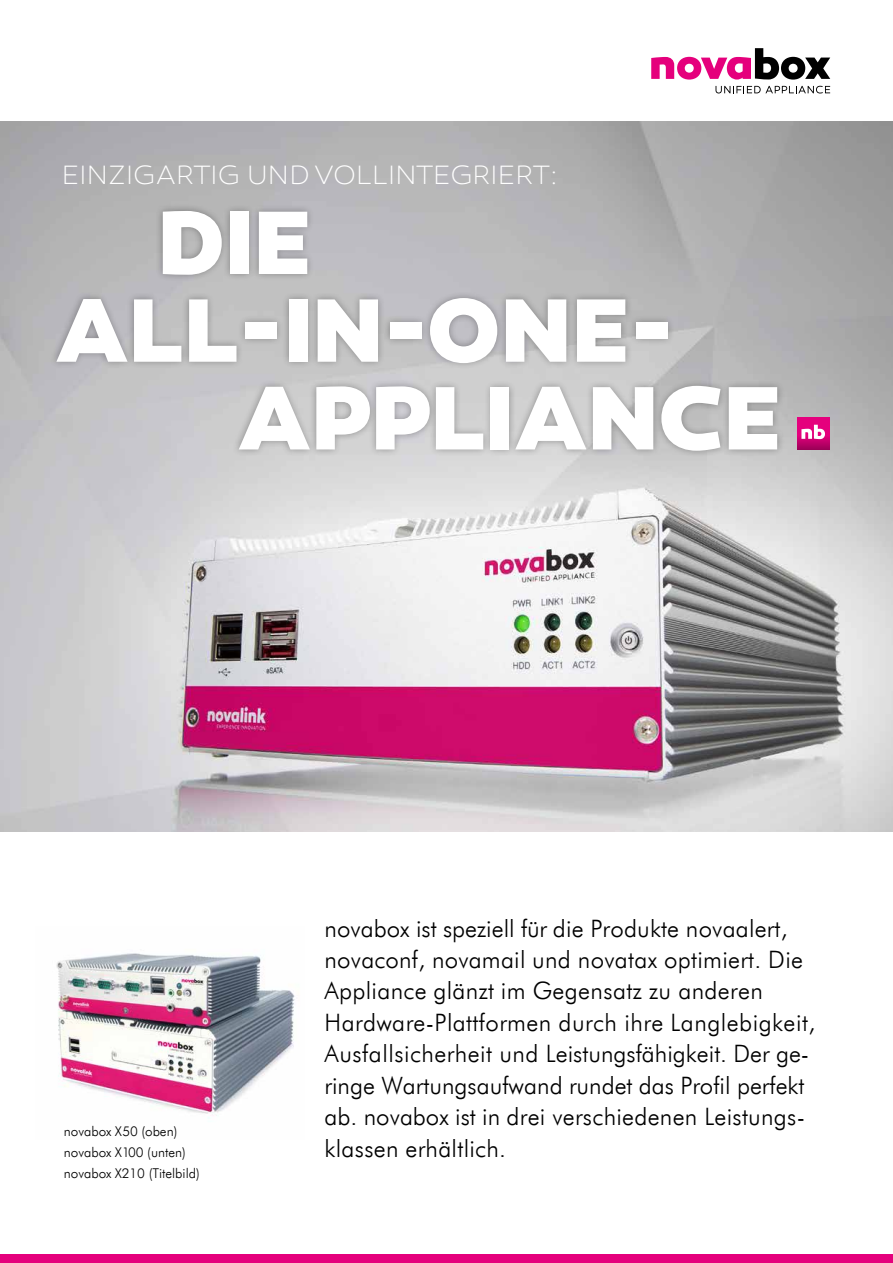
<style>
.page{position:relative;width:893px;height:1263px;background:#fff}
.page>*{position:absolute;margin:0;border:0;box-sizing:border-box;transform-origin:0 0}
.t1{font:800 91.65px "Canaro";letter-spacing:.01em;color:#fff}
.t2{font:200 27px "Canaro";letter-spacing:.01em;color:#fff}
.t3{font:24px/31.5px "Futuri Light Regular SWFTE";letter-spacing:.01em;color:#000}
.t4{font:13.5px/21px "Futuri Light Regular SWFTE";color:#000}
</style>
<div class="page">
<img style="left:0;top:122px;width:893px;height:709px">
<img style="left:56px;top:953px;width:239px;height:166px">
<svg style="left:715px;top:86px;width:115px;height:7px"></svg>
<svg style="left:651px;top:48px;width:179px;height:32px"></svg>
<div style="left:0;top:1254px;width:893px;height:9px;background:#e5007c"></div>
<svg style="left:797px;top:418px;width:32px;height:31px"></svg>
<svg style="left:801px;top:425px;width:24px;height:14px"></svg>
<div style="left:50px;top:203px;width:735px;height:255px;background:#000;opacity:.31"></div>
<p class="t2" style="left:62px;top:159px;width:497px">EINZIGARTIG UND VOLLINTEGRIERT:</p>
<h1 class="t1" style="left:158px;top:184px;width:155px">DIE</h1>
<h1 class="t1" style="left:56px;top:272px;width:620px">ALL-IN-ONE-</h1>
<h1 class="t1" style="left:238px;top:360px;width:544px">APPLIANCE</h1>
<p class="t4" style="left:64px;top:1120px;width:137px">novabox X50 (oben) novabox X100 (unten) novabox X210 (Titelbild)</p>
<p class="t3" style="left:325px;top:912px;width:492px">novabox ist speziell für die Produkte novaalert, novaconf, novamail und novatax optimiert. Die Appliance glänzt im Gegensatz zu anderen Hardware-Plattformen durch ihre Langlebigkeit, Ausfallsicherheit und Leistungsfähigkeit. Der ge&shy;ringe Wartungsaufwand rundet das Profil perfekt ab. novabox ist in drei verschiedenen Leistungs&shy;klassen erhältlich.</p>
</div>
